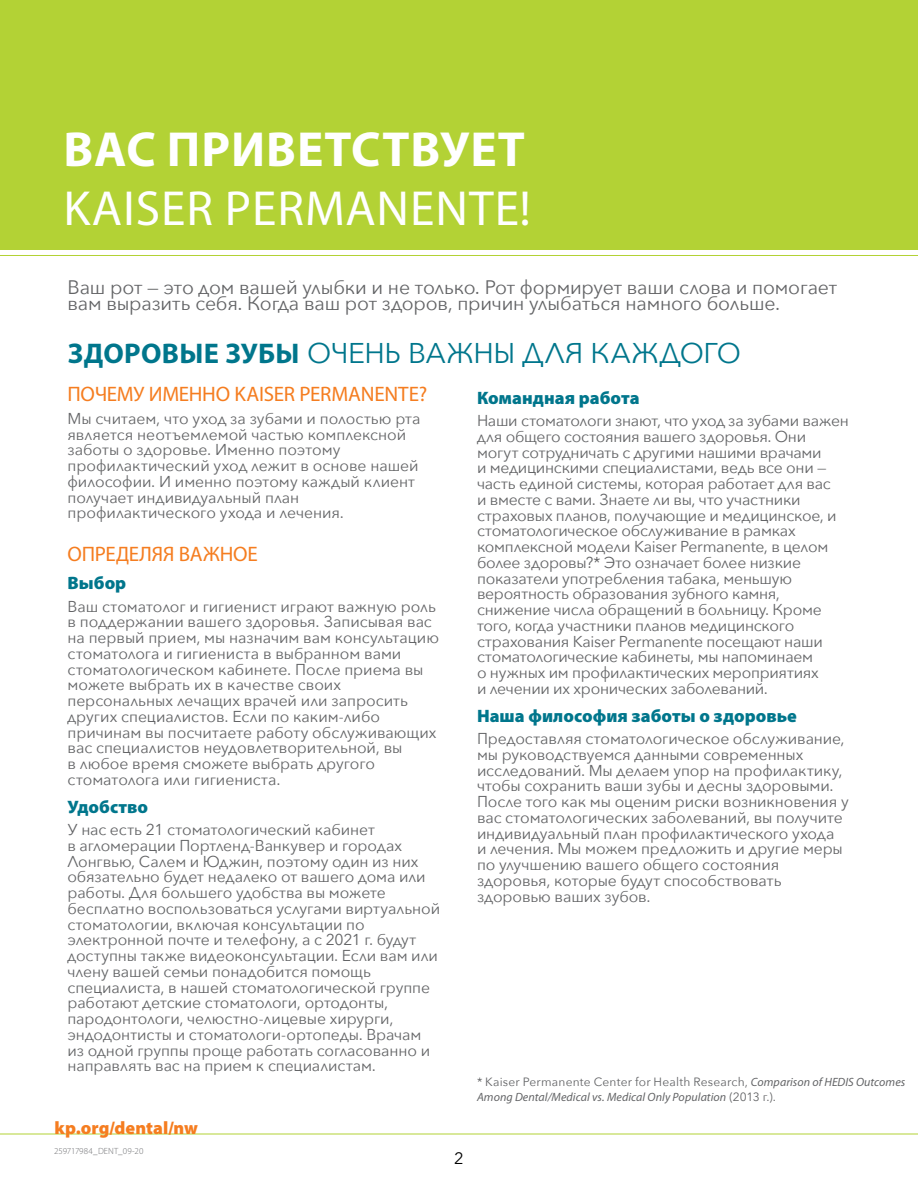
<style>
.page{position:relative;width:918px;height:1188px;background:#fff}
.page>*{position:absolute;margin:0;border:0;box-sizing:border-box;transform-origin:0 0}
.t1{font:49.5px "Myriad Pro";letter-spacing:.02em;color:#fff}
.t2{font:700 49.5px "Myriad Pro";letter-spacing:.02em;color:#fff}
.t3{font:28.5px "Avenir Next";letter-spacing:-.015em;color:#00768c}
.t4{font:21px "Myriad Pro";letter-spacing:-.015em;color:#f57d20}
.t5{font:19.5px/15.8px "Avenir Next";letter-spacing:-.01em;color:#636466}
.t6{font:900 18px "Myriad Pro";letter-spacing:.005em;color:#00768c}
.t7{font:900 18px "Myriad Pro";color:#f57d20}
.t8{font:16.5px "Avenir Next";color:#000}
.t9{font:15.75px/15.8px "Avenir Next";letter-spacing:-.005em;color:#636466}
.t10{font:12px "Avenir Next";letter-spacing:.015em;color:#636466}
.t11{font:italic 12px "Myriad Pro";letter-spacing:.01em;color:#636466}
.t12{font:300 9px "Myriad Pro";letter-spacing:.005em;color:#6d6e71}
.s1{font-family:"Myriad Pro";font-weight:700}
.s2{font-family:"Myriad Pro";font-style:italic}
.s3{font-family:"Avenir Next";font-style:normal}
</style>
<div class="page">
<hr style="left:0;top:1134px;width:918px;height:1px;background:#b3d235">
<div style="left:0;top:0;width:918px;height:249px;background:#b3d235"></div>
<hr style="left:0;top:255px;width:918px;height:1px;background:#b3d235">
<h1 class="t2" style="left:63px;top:117px;width:463px">ВАС ПРИВЕТСТВУЕТ</h1>
<h1 class="t1" style="left:63px;top:178px;width:469px">KAISER PERMANENTE!</h1>
<p class="t5" style="left:68px;top:279px;width:771px">Ваш рот — это дом вашей улыбки и не только. Рот формирует ваши слова и помогает вам выразить себя. Когда ваш рот здоров, причин улыбаться намного больше.</p>
<h2 class="t3" style="left:68px;top:329px;width:675px"><span class="s1">ЗДОРОВЫЕ ЗУБЫ</span> ОЧЕНЬ ВАЖНЫ ДЛЯ КАЖДОГО</h2>
<h3 class="t4" style="left:68px;top:381px;width:361px">ПОЧЕМУ ИМЕННО KAISER PERMANENTE?</h3>
<p class="t9" style="left:68px;top:410px;width:355px">Мы считаем, что уход за зубами и полостью рта является неотъемлемой частью комплексной заботы о здоровье. Именно поэтому профилактический уход лежит в основе нашей философии. И именно поэтому каждый клиент получает индивидуальный план профилактического ухода и лечения.</p>
<h3 class="t4" style="left:68px;top:541px;width:192px">ОПРЕДЕЛЯЯ ВАЖНОЕ</h3>
<p class="t6" style="left:68px;top:573px;width:60px">Выбор</p>
<p class="t9" style="left:68px;top:598px;width:373px">Ваш стоматолог и гигиенист играют важную роль в поддержании вашего здоровья. Записывая вас на первый прием, мы назначим вам консультацию стоматолога и гигиениста в выбранном вами стоматологическом кабинете. После приема вы можете выбрать их в качестве своих персональных лечащих врачей или запросить других специалистов. Если по каким-либо причинам вы посчитаете работу обслуживающих вас специалистов неудовлетворительной, вы<br>в любое время сможете выбрать другого стоматолога или гигиениста.</p>
<p class="t6" style="left:68px;top:796px;width:82px">Удобство</p>
<p class="t9" style="left:68px;top:821px;width:374px">У нас есть 21 стоматологический кабинет<br>в агломерации Портленд-Ванкувер и городах Лонгвью, Салем и Юджин, поэтому один из них обязательно будет недалеко от вашего дома или работы. Для большего удобства вы можете бесплатно воспользоваться услугами виртуальной стоматологии, включая консультации по электронной почте и телефону, а с 2021 г. будут доступны также видеоконсультации. Если вам или члену вашей семьи понадобится помощь специалиста, в нашей стоматологической группе работают детские стоматологи, ортодонты, пародонтологи, челюстно-лицевые хирурги, эндодонтисты и стоматологи-ортопеды. Врачам из одной группы проще работать согласованно и направлять вас на прием к специалистам.</p>
<p class="t7" style="left:54px;top:1117px;width:145px">kp.org/dental/nw</p>
<p class="t12" style="left:54px;top:1146px;width:91px">259717984_DENT_09-20</p>
<p class="t6" style="left:477px;top:387px;width:164px">Командная работа</p>
<p class="t9" style="left:477px;top:412px;width:373px">Наши стоматологи знают, что уход за зубами важен для общего состояния вашего здоровья. Они могут сотрудничать с другими нашими врачами<br>и медицинскими специалистами, ведь все они — часть единой системы, которая работает для вас<br>и вместе с вами. Знаете ли вы, что участники страховых планов, получающие и медицинское, и стоматологическое обслуживание в рамках комплексной модели Kaiser Permanente, в целом более здоровы?* Это означает более низкие показатели употребления табака, меньшую вероятность образования зубного камня, снижение числа обращений в больницу. Кроме того, когда участники планов медицинского страхования Kaiser Permanente посещают наши стоматологические кабинеты, мы напоминаем<br>о нужных им профилактических мероприятиях<br>и лечении их хронических заболеваний.</p>
<p class="t6" style="left:477px;top:705px;width:322px">Наша философия заботы о здоровье</p>
<p class="t9" style="left:477px;top:730px;width:373px">Предоставляя стоматологическое обслуживание, мы руководствуемся данными современных исследований. Мы делаем упор на профилактику, чтобы сохранить ваши зубы и десны здоровыми.<br>После того как мы оценим риски возникновения у вас стоматологических заболеваний, вы получите индивидуальный план профилактического ухода<br>и лечения. Мы можем предложить и другие меры по улучшению вашего общего состояния здоровья, которые будут способствовать здоровью ваших зубов.</p>
<p class="t10" style="left:477px;top:1071px;width:430px">* Kaiser Permanente Center for Health Research, <span class="s2">Comparison of HEDIS Outcomes</span></p>
<p class="t11" style="left:477px;top:1089px;width:301px">Among Dental/Medical vs. Medical Only Population <span class="s3">(2013 г.).</span></p>
<p class="t8" style="left:454px;top:1144px;width:11px">2</p>
</div>
